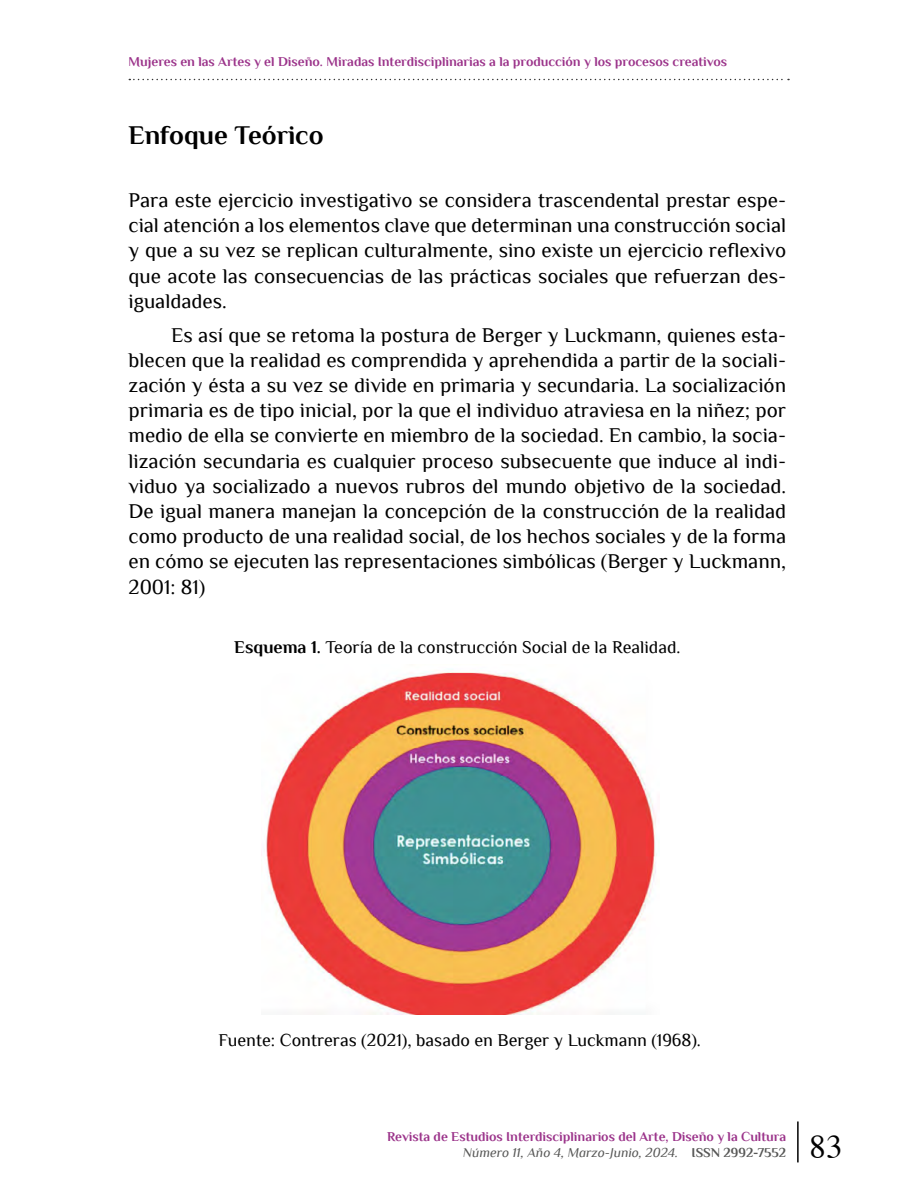
<style>
.page{position:relative;width:918px;height:1188px;background:#fff}
.page>*{position:absolute;margin:0;border:0;box-sizing:border-box;transform-origin:0 0}
.t1{font:33px "Times";color:#000}
.Subtítulo{font:700 27px "Philosopher";color:#000}
.Texto_completo{font:21px/25.2px "Philosopher";color:#000;text-align:justify}
.Notas_al_pie_y_figur{font:18px "Philosopher";color:#000}
.t2{font:700 13.5px/16.2px "Philosopher";color:#9b338a;text-align:right}
.s1{font-weight:700}
.s2{font-weight:400;font-style:italic;color:#575756}
.s3{color:#575756}
</style>
<div class="page">
<hr style="left:797px;top:1121px;width:2px;height:41px;background:#000">
<svg style="left:129px;top:79px;width:660px;height:1px"></svg>
<img style="left:266px;top:672px;width:391px;height:343px">
<p class="t2" style="left:129px;top:53px;width:600px">Mujeres en las Artes y el Diseño. Miradas Interdisciplinarias a la producción y los procesos creativos</p>
<p class="Subtítulo" style="left:129px;top:121px;width:197px">Enfoque Teórico</p>
<p class="Texto_completo" style="left:129px;top:188px;width:659px">Para este ejercicio investigativo se considera trascendental prestar espe&shy;cial atención a los elementos clave que determinan una construcción social y que a su vez se replican culturalmente, sino existe un ejercicio reflexivo que acote las consecuencias de las prácticas sociales que refuerzan des&shy;igualdades.</p>
<p class="Texto_completo" style="left:129px;top:322px;width:659px;text-indent:43px">Es así que se retoma la postura de Berger y Luckmann, quienes esta&shy;blecen que la realidad es comprendida y aprehendida a partir de la sociali&shy;zación y ésta a su vez se divide en primaria y secundaria. La socialización primaria es de tipo inicial, por la que el individuo atraviesa en la niñez; por medio de ella se convierte en miembro de la sociedad. En cambio, la socia&shy;lización secundaria es cualquier proceso subsecuente que induce al indi&shy;viduo ya socializado a nuevos rubros del mundo objetivo de la sociedad.<br>De igual manera manejan la concepción de la construcción de la realidad como producto de una realidad social, de los hechos sociales y de la forma en cómo se ejecuten las representaciones simbólicas (Berger y Luckmann, 2001: 81)</p>
<p class="Notas_al_pie_y_figur" style="left:234px;top:638px;width:448px"><span class="s1">Esquema 1.</span> Teoría de la construcción Social de la Realidad.</p>
<p class="Notas_al_pie_y_figur" style="left:218px;top:1031px;width:484px">Fuente: Contreras (2021), basado en Berger y Luckmann (1968).</p>
<p class="t2" style="left:387px;top:1128px;width:401px">Revista de Estudios Interdisciplinarios del Arte, Diseño y la Cultura<br><span class="s2">Número 11, Año 4, Marzo-Junio, 2024.</span> <span class="s3">ISSN 2992-7552</span></p>
<h1 class="t1" style="left:810px;top:1116px;width:34px">83</h1>
</div>
